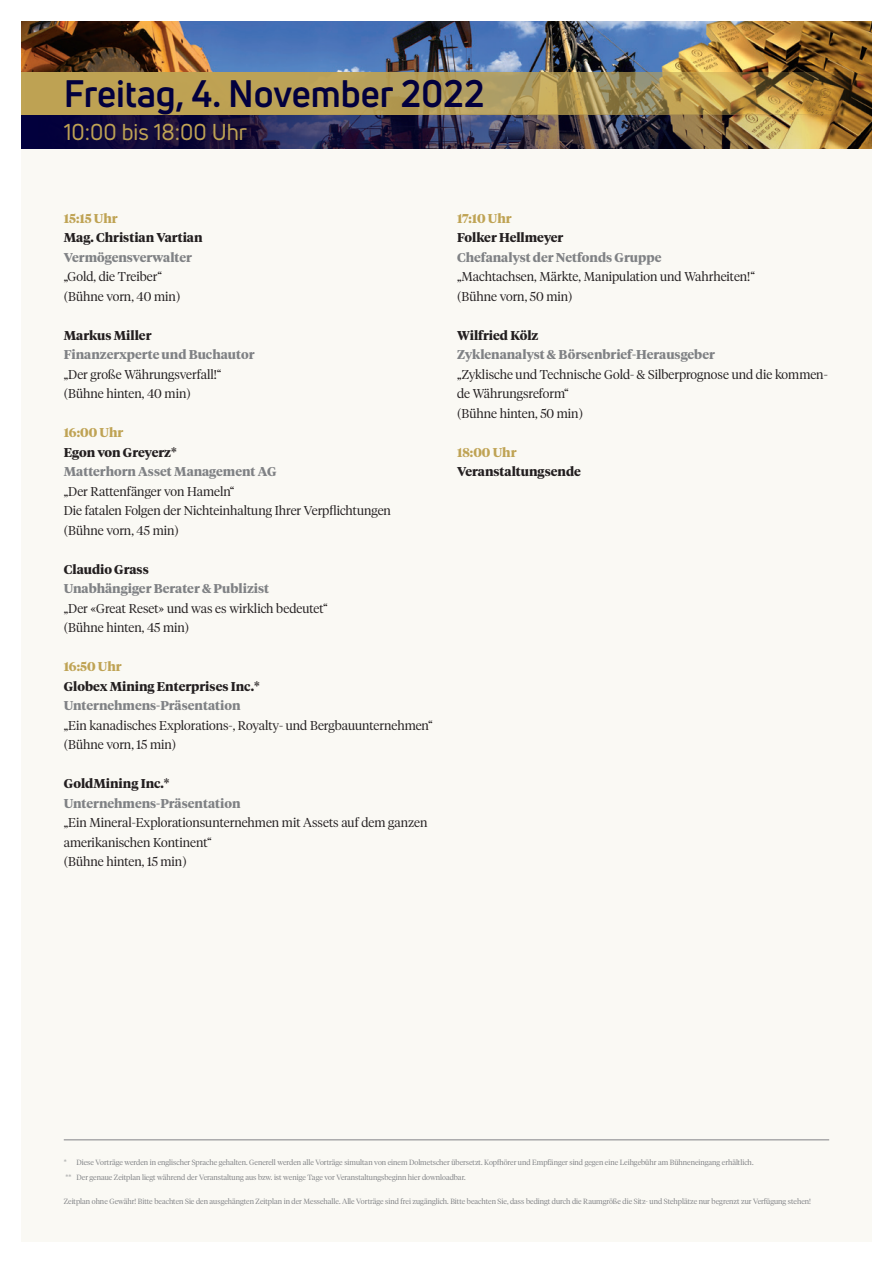
<style>
.page{position:relative;width:893px;height:1263px;background:#fff}
.page>*{position:absolute;margin:0;border:0;box-sizing:border-box;transform-origin:0 0}
.t1{font:700 37.5px "Uni Neue";color:#02003e}
.t2{font:22.5px "Uni Neue";color:#bfa354}
.t3{font:300 12.75px/19.5px "Tiempos Headline";color:#231f20}
.t4{font:700 12.75px "Tiempos Headline";color:#808285}
.t5{font:700 12.75px "Tiempos Headline";color:#231f20}
.t6{font:700 12.75px "Tiempos Headline";color:#bfa354}
.t7{font:300 7.5px "Tiempos Headline";color:#808285}
</style>
<div class="page">
<div style="left:21px;top:149px;width:851px;height:1093px;background:#faf9f4"></div>
<img style="left:21px;top:21px;width:851px;height:51px">
<hr style="left:64px;top:1139px;width:765px;height:1px;background:#808285">
<img style="left:21px;top:115px;width:851px;height:34px">
<svg style="left:21px;top:72px;width:851px;height:43px;background:#b19651"></svg>
<p class="t1" style="left:64px;top:70px;width:422px">Freitag, 4. November 2022</p>
<p class="t2" style="left:64px;top:118px;width:185px">10:00 bis 18:00 Uhr</p>
<p class="t6" style="left:64px;top:209px;width:55px">15:15 Uhr</p>
<p class="t5" style="left:64px;top:229px;width:140px">Mag. Christian Vartian</p>
<p class="t4" style="left:64px;top:248px;width:130px">Vermögensverwalter</p>
<p class="t3" style="left:64px;top:266px;width:100px">„Gold, die Treiber“</p>
<p class="t3" style="left:64px;top:286px;width:118px">(Bühne vorn, 40 min)</p>
<p class="t5" style="left:64px;top:326px;width:89px">Markus Miller</p>
<p class="t4" style="left:64px;top:346px;width:192px">Finanzerxperte und Buchautor</p>
<p class="t3" style="left:64px;top:364px;width:159px">„Der große Währungsverfall!“</p>
<p class="t3" style="left:64px;top:383px;width:128px">(Bühne hinten, 40 min)</p>
<p class="t6" style="left:64px;top:424px;width:61px">16:00 Uhr</p>
<p class="t5" style="left:64px;top:443px;width:114px">Egon von Greyerz*</p>
<p class="t4" style="left:64px;top:463px;width:214px">Matterhorn Asset Management AG</p>
<p class="t3" style="left:64px;top:481px;width:172px">„Der Rattenfänger von Hameln“</p>
<p class="t3" style="left:64px;top:500px;width:329px">Die fatalen Folgen der Nichteinhaltung Ihrer Verpflichtungen</p>
<p class="t3" style="left:64px;top:520px;width:117px">(Bühne vorn, 45 min)</p>
<p class="t5" style="left:64px;top:560px;width:86px">Claudio Grass</p>
<p class="t4" style="left:64px;top:580px;width:207px">Unabhängiger Berater &amp; Publizist</p>
<p class="t3" style="left:64px;top:598px;width:265px">„Der «Great Reset» und was es wirklich bedeutet“</p>
<p class="t3" style="left:64px;top:617px;width:127px">(Bühne hinten, 45 min)</p>
<p class="t6" style="left:64px;top:658px;width:59px">16:50 Uhr</p>
<p class="t5" style="left:64px;top:677px;width:197px">Globex Mining Enterprises Inc.*</p>
<p class="t4" style="left:64px;top:697px;width:178px">Unternehmens-Präsentation</p>
<p class="t3" style="left:64px;top:715px;width:370px">„Ein kanadisches Explorations-, Royalty- und Bergbauunternehmen“</p>
<p class="t3" style="left:64px;top:734px;width:114px">(Bühne vorn, 15 min)</p>
<p class="t5" style="left:64px;top:775px;width:107px">GoldMining Inc.*</p>
<p class="t4" style="left:64px;top:794px;width:178px">Unternehmens-Präsentation</p>
<p class="t3" style="left:64px;top:812px;width:365px">„Ein Mineral-Explorationsunternehmen mit Assets auf dem ganzen amerikanischen Kontinent“</p>
<p class="t3" style="left:64px;top:851px;width:124px">(Bühne hinten, 15 min)</p>
<p class="t6" style="left:457px;top:209px;width:56px">17:10 Uhr</p>
<p class="t5" style="left:457px;top:229px;width:108px">Folker Hellmeyer</p>
<p class="t4" style="left:457px;top:248px;width:206px">Chefanalyst der Netfonds Gruppe</p>
<p class="t3" style="left:457px;top:266px;width:299px">„Machtachsen, Märkte, Manipulation und Wahrheiten!“</p>
<p class="t3" style="left:457px;top:286px;width:117px">(Bühne vorn, 50 min)</p>
<p class="t5" style="left:457px;top:326px;width:83px">Wilfried Kölz</p>
<p class="t4" style="left:457px;top:346px;width:259px">Zyklenanalyst &amp; Börsenbrief-Herausgeber</p>
<p class="t3" style="left:457px;top:364px;width:372px">„Zyklische und Technische Gold- &amp; Silberprognose und die kommen&shy;de Währungsreform“</p>
<p class="t3" style="left:457px;top:403px;width:127px">(Bühne hinten, 50 min)</p>
<p class="t6" style="left:457px;top:443px;width:61px">18:00 Uhr</p>
<p class="t5" style="left:457px;top:463px;width:125px">Veranstaltungsende</p>
<p class="t7" style="left:64px;top:1157px;width:691px">* Diese Vorträge werden in englischer Sprache gehalten. Generell werden alle Vorträge simultan von einem Dolmetscher übersetzt. Kopfhörer und Empfänger sind gegen eine Leihgebühr am Bühneneingang erhältlich.</p>
<p class="t7" style="left:65px;top:1172px;width:402px">** Der genaue Zeitplan liegt während der Veranstaltung aus bzw. ist wenige Tage vor Veranstaltungsbeginn hier downloadbar.</p>
<p class="t7" style="left:64px;top:1196px;width:749px">Zeitplan ohne Gewähr! Bitte beachten Sie den ausgehängten Zeitplan in der Messehalle. Alle Vorträge sind frei zugänglich. Bitte beachten Sie, dass bedingt durch die Raumgröße die Sitz- und Stehplätze nur begrenzt zur Verfügung stehen!</p>
</div>
